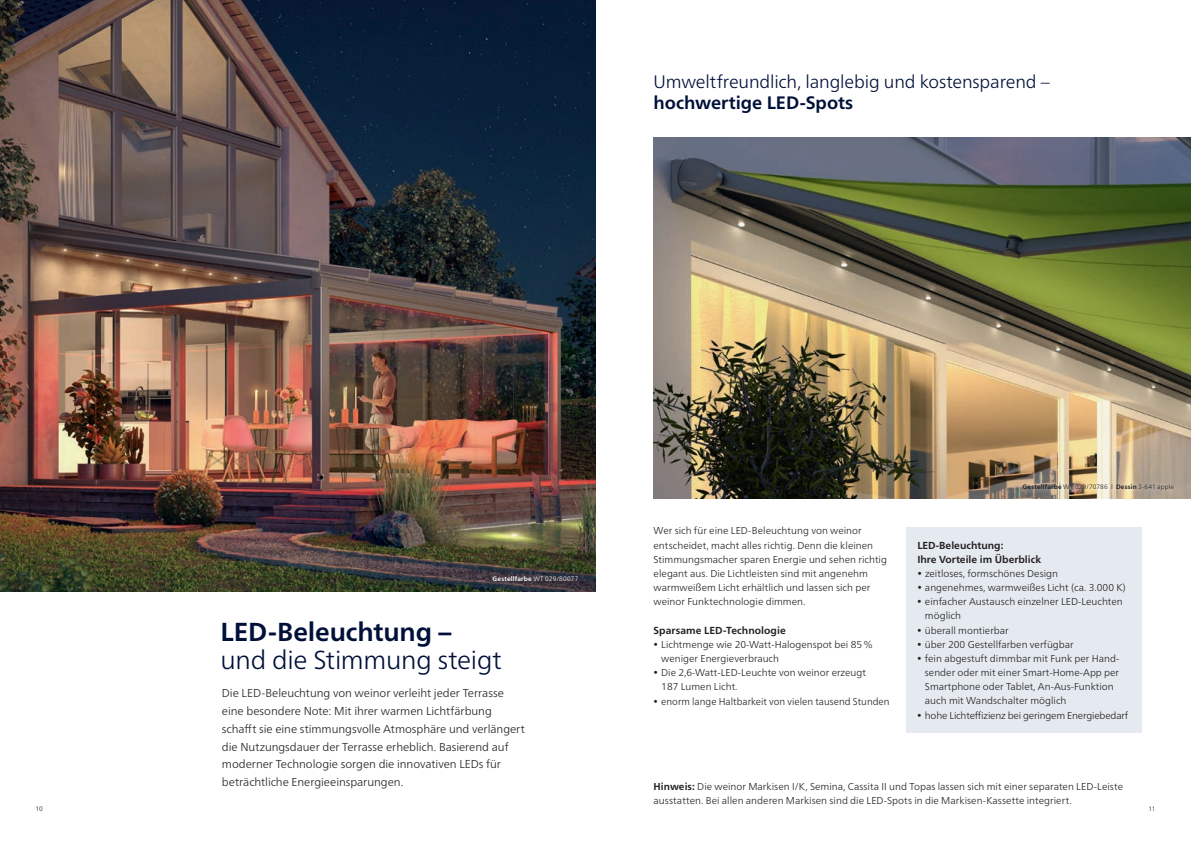
<style>
.page{position:relative;width:1191px;height:842px;background:#fff}
.page>*{position:absolute;margin:0;border:0;box-sizing:border-box;transform-origin:0 0}
.t1{font:300 26px "Frutiger Neue LTW1 G";letter-spacing:-.01em;color:#001039}
.t2{font:700 26px "Frutiger Neue LTW1 G";letter-spacing:-.005em;color:#001039}
.t3{font:300 18px "Frutiger Neue LTW1 G";letter-spacing:-.01em;color:#001039}
.t4{font:700 18px "Frutiger Neue LTW1 G";letter-spacing:-.005em;color:#001039}
.t5{font:300 11.5px/17.7px "Frutiger Neue LTW1 G";letter-spacing:-.005em;color:#231f20}
.t6{font:700 10.2px/14.2px "Frutiger Neue LTW1 G";color:#231f20}
.t7{font:300 10px/14.2px "Frutiger Neue LTW1 G";color:#231f20}
.t8{font:300 10px "Frutiger Neue LTW1 G";letter-spacing:-.02em;color:#231f20}
.t9{font:300 6.5px "Frutiger Neue LTW1 G";letter-spacing:.015em;color:#231f20}
.t10{font:700 6.5px "Frutiger Neue LTW1 G";letter-spacing:.02em;color:#fff}
.s1{font-weight:700}
.s2{font-weight:300}
</style>
<div class="page">
<img style="left:0;top:0;width:595px;height:591px">
<div style="left:906px;top:527px;width:235px;height:206px;background:#e5eaf1"></div>
<div style="left:489px;top:572px;width:95px;height:16px;background:#231f20;opacity:.54"></div>
<img style="left:653px;top:137px;width:538px;height:362px">
<div style="left:1017px;top:478px;width:162px;height:17px;background:#fff;opacity:.76"></div>
<h2 class="t3" style="left:653px;top:71px;width:398px">Umweltfreundlich, langlebig und kostensparend –</h2>
<h2 class="t4" style="left:653px;top:92px;width:201px">hochwertige LED-Spots</h2>
<p class="t9" style="left:1022px;top:483px;width:153px"><span class="s1">Gestellfarbe</span> WT 029/70786 I <span class="s1">Dessin</span> 3-641 apple</p>
<p class="t7" style="left:653px;top:524px;width:235px">Wer sich für eine LED-Beleuchtung von weinor entscheidet, macht alles richtig. Denn die kleinen Stimmungsmacher sparen Energie und sehen richtig elegant aus. Die Lichtleisten sind mit angenehm warmweißem Licht erhältlich und lassen sich per weinor Funktechnologie dimmen.</p>
<p class="t6" style="left:653px;top:623px;width:134px">Sparsame LED-Technologie</p>
<p class="t7" style="left:661px;top:637px;width:213px;text-indent:-8px">• Lichtmenge wie 20-Watt-Halogenspot bei 85% weniger Energieverbrauch</p>
<p class="t7" style="left:661px;top:665px;width:206px;text-indent:-8px">• Die 2,6-Watt-LED-Leuchte von weinor erzeugt<br>187 Lumen Licht.</p>
<p class="t7" style="left:653px;top:694px;width:237px">• enorm lange Haltbarkeit von vielen tausend Stunden</p>
<p class="t6" style="left:917px;top:538px;width:125px">LED-Beleuchtung:<br>Ihre Vorteile im Überblick</p>
<p class="t7" style="left:917px;top:566px;width:142px">• zeitloses, formschönes Design</p>
<p class="t7" style="left:917px;top:580px;width:210px">• angenehmes, warmweißes Licht (ca. 3.000 K)</p>
<p class="t7" style="left:925px;top:595px;width:199px;text-indent:-8px">• einfacher Austausch einzelner LED-Leuchten möglich</p>
<p class="t7" style="left:917px;top:623px;width:93px">• überall montierbar</p>
<p class="t7" style="left:917px;top:637px;width:158px">• über 200 Gestellfarben verfügbar</p>
<p class="t7" style="left:925px;top:651px;width:196px;text-indent:-8px">• fein abgestuft dimmbar mit Funk per Hand&shy;sender oder mit einer Smart-Home-App per Smartphone oder Tablet, An-Aus-Funktion auch mit Wandschalter möglich</p>
<p class="t8" style="left:917px;top:709px;width:212px">• hohe Lichteffizienz bei geringem Energiebedarf</p>
<p class="t10" style="left:492px;top:575px;width:87px">Gestellfarbe <span class="s2">WT 029/80077</span></p>
<h1 class="t2" style="left:220px;top:616px;width:233px">LED-Beleuchtung –</h1>
<h1 class="t1" style="left:220px;top:644px;width:283px">und die Stimmung steigt</h1>
<p class="t5" style="left:222px;top:684px;width:304px">Die LED-Beleuchtung von weinor verleiht jeder Terrasse eine besondere Note: Mit ihrer warmen Lichtfärbung schafft sie eine stimmungsvolle Atmosphäre und verlängert die Nutzungsdauer der Terrasse erheblich. Basierend auf moderner Technologie sorgen die innovativen LEDs für beträchtliche Energieeinsparungen.</p>
<p class="t7" style="left:653px;top:779px;width:471px"><span class="s1">Hinweis:</span> Die weinor Markisen I/K, Semina, Cassita II und Topas lassen sich mit einer separaten LED-Leiste ausstatten. Bei allen anderen Markisen sind die LED-Spots in die Markisen-Kassette integriert.</p>
<p class="t9" style="left:35px;top:805px;width:9px">10</p>
<p class="t9" style="left:1148px;top:805px;width:8px">11</p>
</div>
